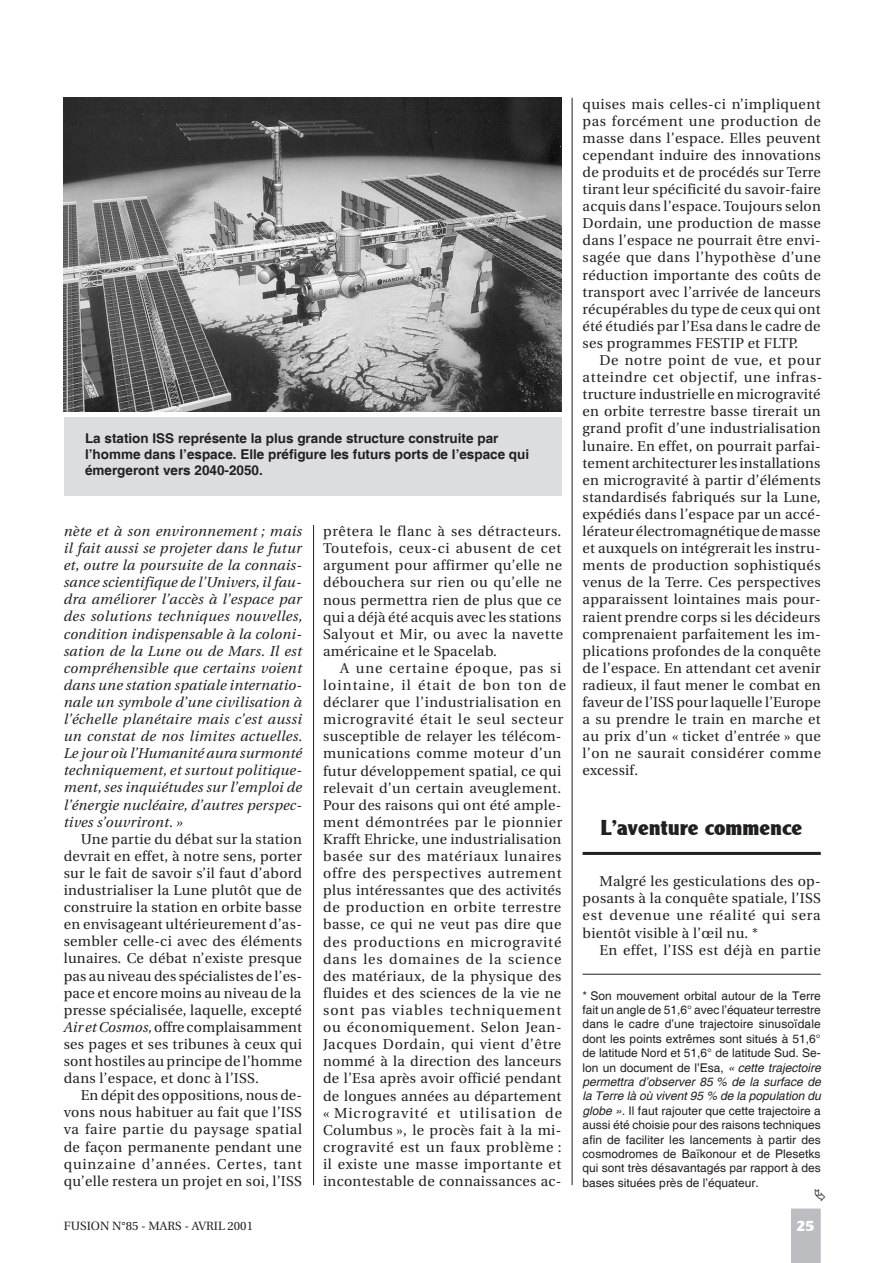
<style>
.page{position:relative;width:893px;height:1263px;background:#fff}
.page>*{position:absolute;margin:0;border:0;box-sizing:border-box;transform-origin:0 0}
.t1{font:21px "Clear Black DB Normal";letter-spacing:.02em;color:#231f20}
.t2{font:15px "Clear Black DB Normal";color:#fff}
.t3{font:14.25px/17.1px "Utopia";letter-spacing:.02em;color:#231f20;text-align:justify}
.t4{font:italic 14.25px/17.1px "Utopia";letter-spacing:.02em;color:#231f20;text-align:justify}
.t5{font:700 13.5px/16.2px "Helvetica";color:#231f20}
.t6{font:12px/14.4px "Helvetica";color:#231f20;text-align:justify}
.t7{font:12px "Utopia";color:#231f20}
.s1{font-style:italic}
</style>
<div class="page">
<hr style="left:313px;top:98px;width:1px;height:1087px;background:#231f20">
<hr style="left:572px;top:98px;width:1px;height:1087px;background:#231f20">
<div style="left:791px;top:1208px;width:30px;height:55px;background:#bcbdc0"></div>
<hr style="left:583px;top:852px;width:238px;height:3px;background:#231f20">
<hr style="left:583px;top:974px;width:238px;height:1px;background:#231f20">
<div style="left:64px;top:417px;width:497px;height:79px;background:#dcdddf"></div>
<img style="left:64px;top:98px;width:497px;height:313px">
<p class="t5" style="left:85px;top:430px;width:446px">La station ISS représente la plus grande structure construite par l’homme dans l’espace. Elle préfigure les futurs ports de l’espace qui émergeront vers 2040-2050.</p>
<p class="t4" style="left:64px;top:523px;width:240px">nète et à son environnement ; mais il fait aussi se projeter dans le futur et, outre la poursuite de la connais&shy;sance scientifique de l’Univers, il fau&shy;dra améliorer l’accès à l’espace par des solutions techniques nouvelles, condition indispensable à la coloni&shy;sation de la Lune ou de Mars. Il est compréhensible que certains voient dans une station spatiale internatio&shy;nale un symbole d’une civilisation à l’échelle planétaire mais c’est aussi un constat de nos limites actuelles.<br>Le jour où l’Humanité aura surmonté techniquement, et surtout politique&shy;ment, ses inquiétudes sur l’emploi de l’énergie nucléaire, d’autres perspec&shy;tives s’ouvriront. »</p>
<p class="t3" style="left:64px;top:831px;width:240px;text-indent:17px">Une partie du débat sur la station devrait en effet, à notre sens, porter sur le fait de savoir s’il faut d’abord industrialiser la Lune plutôt que de construire la station en orbite basse en envisageant ultérieurement d’as&shy;sembler celle-ci avec des éléments lunaires. Ce débat n’existe presque pas au niveau des spécialistes de l’es&shy;pace et encore moins au niveau de la presse spécialisée, laquelle, excepté <span class="s1">Air et Cosmos,</span> offre complaisamment ses pages et ses tribunes à ceux qui sont hostiles au principe de l’homme dans l’espace, et donc à l’ISS.</p>
<p class="t3" style="left:64px;top:1087px;width:240px;text-indent:17px">En dépit des oppositions, nous de&shy;vons nous habituer au fait que l’ISS va faire partie du paysage spatial de façon permanente pendant une quinzaine d’années. Certes, tant qu’elle restera un projet en soi, l’ISS</p>
<p class="t3" style="left:323px;top:523px;width:242px;text-align:left">prêtera le flanc à ses détracteurs.<br>Toutefois, ceux-ci abusent de cet argument pour affirmer qu’elle ne débouchera sur rien ou qu’elle ne nous permettra rien de plus que ce qui a déjà été acquis avec les stations Salyout et Mir, ou avec la navette américaine et le Spacelab.</p>
<p class="t3" style="left:323px;top:660px;width:244px;text-align:left;text-indent:17px">A une certaine époque, pas si lointaine, il était de bon ton de déclarer que l’industrialisation en microgravité était le seul secteur susceptible de relayer les télécom&shy;munications comme moteur d’un futur développement spatial, ce qui relevait d’un certain aveuglement.<br>Pour des raisons qui ont été ample&shy;ment démontrées par le pionnier Krafft Ehricke, une industrialisation basée sur des matériaux lunaires offre des perspectives autrement plus intéressantes que des activités de production en orbite terrestre basse, ce qui ne veut pas dire que des productions en microgravité dans les domaines de la science des matériaux, de la physique des fluides et des sciences de la vie ne sont pas viables techniquement ou économiquement. Selon Jean-Jacques Dordain, qui vient d’être nommé à la direction des lanceurs de l’Esa après avoir officié pendant de longues années au département « Microgravité et utilisation de Columbus », le procès fait à la mi&shy;crogravité est un faux problème : il existe une masse importante et incontestable de connaissances ac-</p>
<p class="t3" style="left:583px;top:95px;width:240px">quises mais celles-ci n’impliquent pas forcément une production de masse dans l’espace. Elles peuvent cependant induire des innovations de produits et de procédés sur Terre tirant leur spécificité du savoir-faire acquis dans l’espace. Toujours selon Dordain, une production de masse dans l’espace ne pourrait être envi&shy;sagée que dans l’hypothèse d’une réduction importante des coûts de transport avec l’arrivée de lanceurs récupérables du type de ceux qui ont été étudiés par l’Esa dans le cadre de ses programmes FESTIP et FLTP.</p>
<p class="t3" style="left:583px;top:352px;width:241px;text-align:left;text-indent:17px">De notre point de vue, et pour atteindre cet objectif, une infras&shy;tructure industrielle en microgravité en orbite terrestre basse tirerait un grand profit d’une industrialisation lunaire. En effet, on pourrait parfai&shy;tement architecturer les installations en microgravité à partir d’éléments standardisés fabriqués sur la Lune, expédiés dans l’espace par un accé&shy;lérateur électromagnétique de masse et auxquels on intégrerait les instru&shy;ments de production sophistiqués venus de la Terre. Ces perspectives apparaissent lointaines mais pour&shy;raient prendre corps si les décideurs comprenaient parfaitement les im&shy;plications profondes de la conquête de l’espace. En attendant cet avenir radieux, il faut mener le combat en faveur de l’ISS pour laquelle l’Europe a su prendre le train en marche et au prix d’un « ticket d’entrée » que l’on ne saurait considérer comme excessif.</p>
<h1 class="t1" style="left:601px;top:815px;width:203px">L’aventure commence</h1>
<p class="t3" style="left:583px;top:873px;width:240px;text-indent:17px">Malgré les gesticulations des op&shy;posants à la conquête spatiale, l’ISS est devenue une réalité qui sera bientôt visible à l’œil nu. *</p>
<p class="t3" style="left:600px;top:941px;width:223px">En effet, l’ISS est déjà en partie</p>
<p class="t6" style="left:583px;top:988px;width:240px">* Son mouvement orbital autour de la Terre fait un angle de 51,6° avec l’équateur terrestre dans le cadre d’une trajectoire sinusoïdale dont les points extrêmes sont situés à 51,6° de latitude Nord et 51,6° de latitude Sud. Se&shy;lon un document de l’Esa, <span class="s1">« cette trajectoire permettra d’observer 85 % de la surface de la Terre là où vivent 95 % de la population du globe ».</span> Il faut rajouter que cette trajectoire a aussi été choisie pour des raisons techniques afin de faciliter les lancements à partir des cosmodromes de Baïkonour et de Plesetks qui sont très désavantagés par rapport à des bases situées près de l’équateur.</p>
<p class="t7" style="left:64px;top:1219px;width:191px">FUSION N°85 - MARS - AVRIL 2001</p>
<p class="t2" style="left:797px;top:1217px;width:19px">25</p>
</div>
